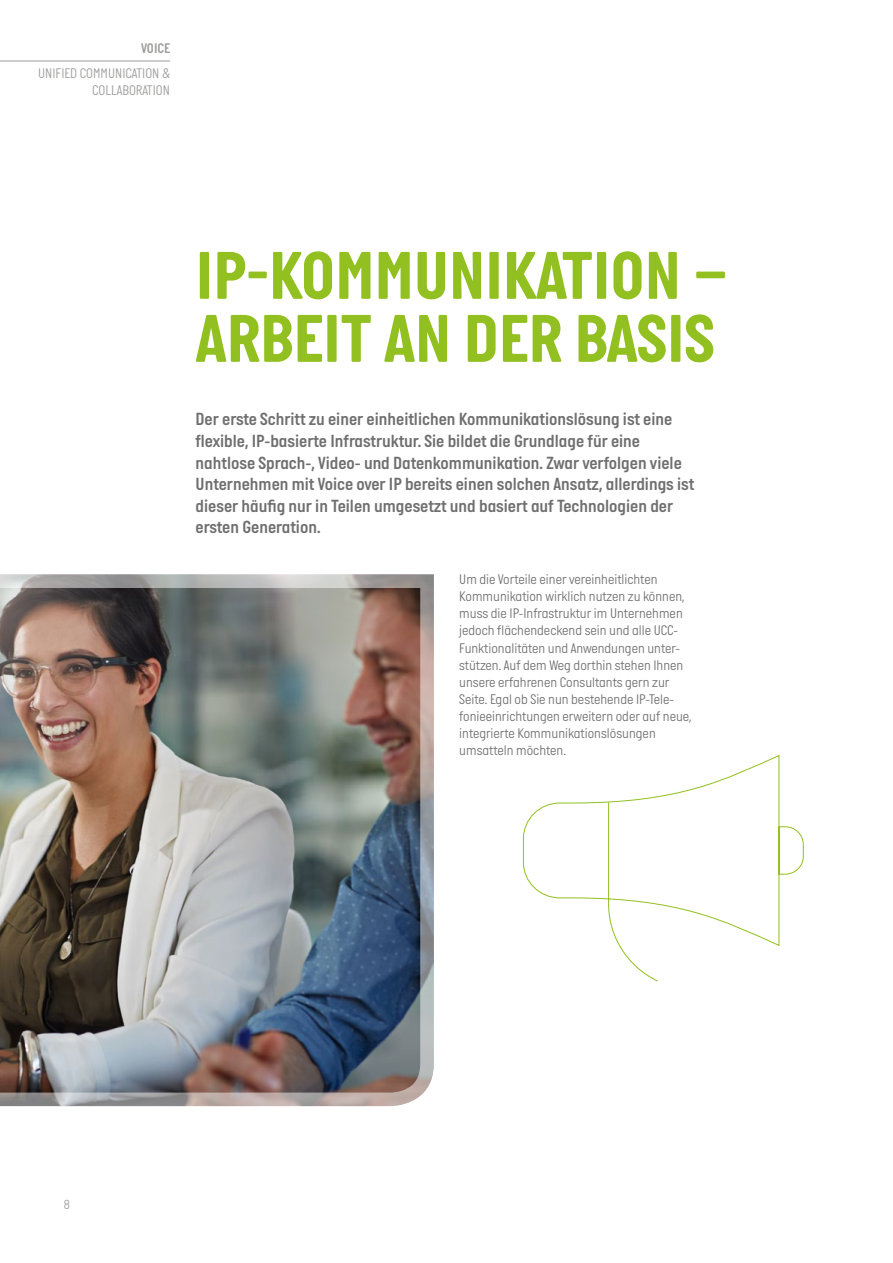
<style>
.page{position:relative;width:893px;height:1263px;background:#fff}
.page>*{position:absolute;margin:0;border:0;box-sizing:border-box;transform-origin:0 0}
.t1{font:700 69px/63px "Italian Plate No One";color:#92c020}
.t2{font:18px/21.6px "Italian Plate No One D Bd";color:#706f6f}
.t3{font:300 14.25px/17.1px "Italian Plate No One";color:#706f6f}
.t4{font:300 14.25px/17.1px "Italian Plate No One";color:#9d9d9c;text-align:right}
.t5{font:14.25px "Italian Plate No One D Bd";color:#9d9d9c}
.t6{font:300 13.5px "Italian Plate No One";color:#9d9d9c}
</style>
<div class="page">
<img style="left:0;top:574px;width:434px;height:533px">
<hr style="left:0;top:61px;width:170px;height:1px;background:#9d9d9c">
<svg style="left:523px;top:755px;width:281px;height:227px"></svg>
<p class="t5" style="left:141px;top:41px;width:30px">VOICE</p>
<p class="t4" style="left:38px;top:65px;width:134px">UNIFIED COMMUNICATION &amp;<br>COLLABORATION</p>
<h1 class="t1" style="left:196px;top:243px;width:534px">IP-KOMMUNIKATION –<br>ARBEIT AN DER BASIS</h1>
<p class="t2" style="left:196px;top:408px;width:500px">Der erste Schritt zu einer einheitlichen Kommunikationslösung ist eine flexible, IP-basierte Infrastruktur. Sie bildet die Grundlage für eine nahtlose Sprach-, Video- und Datenkommunikation. Zwar verfolgen viele Unternehmen mit Voice over IP bereits einen solchen Ansatz, allerdings ist dieser häufig nur in Teilen umgesetzt und basiert auf Technologien der ersten Generation.</p>
<p class="t3" style="left:459px;top:571px;width:234px">Um die Vorteile einer vereinheitlichten Kommunikation wirklich nutzen zu können, muss die IP-Infrastruktur im Unternehmen jedoch flächendeckend sein und alle UCC-Funktionalitäten und Anwendungen unter&shy;stützen. Auf dem Weg dorthin stehen Ihnen unsere erfahrenen Consultants gern zur Seite. Egal ob Sie nun bestehende IP-Tele&shy;fonieeinrichtungen erweitern oder auf neue, integrierte Kommunikationslösungen umsatteln möchten.</p>
<p class="t6" style="left:64px;top:1197px;width:8px">8</p>
</div>
